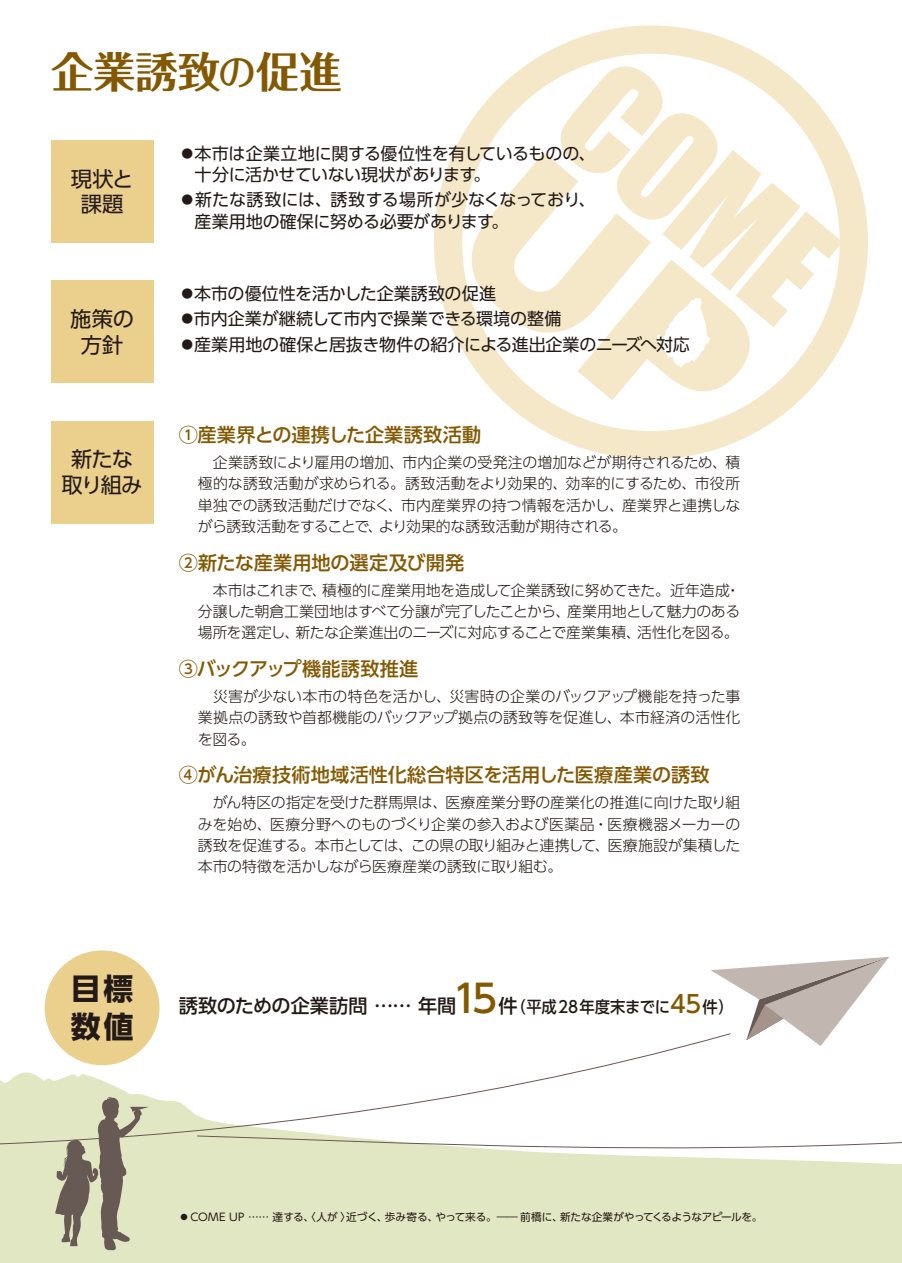
<style>
.page{position:relative;width:902px;height:1263px;background:#fff}
.page>*{position:absolute;margin:0;border:0;box-sizing:border-box;transform-origin:0 0}
.t1{font:700 42.45px "Folk Pro";letter-spacing:-.005em;color:#835800}
.t2{font:700 29.7px/38.2px "UD Shin Go Pro";color:#231916}
.t3{font:21.3px/25.5px "UD Shin Go Pro";letter-spacing:-.035em;color:#231916;text-align:center}
.t4{font:500 19.2px "UD Shin Go Pro";color:#835800}
.t5{font:500 19.2px "UD Shin Go Pro";letter-spacing:-.005em;color:#231916}
.t6{font:500 19.2px "UD Shin Go Pro";letter-spacing:-.02em;color:#835800}
.t7{font:16.95px/21.3px "UD Shin Go Pro";letter-spacing:-.01em;color:#231916}
.t8{font:300 14.85px/21.3px "UD Shin Go Pro";letter-spacing:-.015em;color:#231916;text-align:justify}
.t9{font:10.65px "UD Shin Go Pro";letter-spacing:-.02em;color:#231916}
.s1{font-weight:500;font-size:38.25px}
.s2{font-size:38.25px;color:#835800}
.s3{font-size:16.2px}
.s4{font-size:23.85px;color:#835800}
</style>
<div class="page">
<div style="left:0;top:1182px;width:901px;height:81px;background:#e1e7c2"></div>
<svg style="left:434px;top:26px;width:433px;height:433px"></svg>
<svg style="left:471px;top:66px;width:371px;height:334px"></svg>
<div style="left:45px;top:950px;width:114px;height:115px;background:#eacf8d;border-radius:50%"></div>
<div style="left:51px;top:140px;width:102px;height:102px;background:#eacf8d"></div>
<div style="left:51px;top:281px;width:102px;height:102px;background:#eacf8d"></div>
<div style="left:51px;top:421px;width:102px;height:102px;background:#eacf8d"></div>
<svg style="left:711px;top:957px;width:178px;height:89px"></svg>
<svg style="left:55px;top:1186px;width:94px;height:64px;background:#b2b097"></svg>
<svg style="left:731px;top:1142px;width:170px;height:40px"></svg>
<svg style="left:0;top:1033px;width:731px;height:153px"></svg>
<h1 class="t1" style="left:51px;top:36px;width:292px">企業誘致<span class="s1">の</span>促進</h1>
<h3 class="t3" style="left:71px;top:165px;width:64px">現状と課題</h3>
<h3 class="t3" style="left:70px;top:306px;width:65px">施策の方針</h3>
<h3 class="t3" style="left:62px;top:446px;width:82px">新たな取り組み</h3>
<p class="t7" style="left:195px;top:142px;width:402px;text-indent:-16px">◦本市は企業立地に関する優位性を有しているものの、十分に活かせていない現状があります。</p>
<p class="t7" style="left:195px;top:189px;width:402px;text-indent:-16px">◦新たな誘致には、誘致する場所が少なくなっており、産業用地の確保に努める必要があります。</p>
<p class="t7" style="left:179px;top:280px;width:512px;line-height:25.5px">◦本市の優位性を活かした企業誘致の促進<br>◦市内企業が継続して市内で操業できる環境の整備<br>◦産業用地の確保と居抜き物件の紹介による進出企業のニーズへ対応</p>
<p class="t4" style="left:179px;top:419px;width:304px">①産業界との連携した企業誘致活動</p>
<p class="t8" style="left:198px;top:451px;width:544px">　企業誘致により雇用の増加、市内企業の受発注の増加などが期待されるため、積極的な誘致活動が求められる。誘致活動をより効果的、効率的にするため、市役所単独での誘致活動だけでなく、市内産業界の持つ情報を活かし、産業界と連携しながら誘致活動をすることで、より効果的な誘致活動が期待される。</p>
<p class="t4" style="left:179px;top:547px;width:287px">②新たな産業用地の選定及び開発</p>
<p class="t8" style="left:198px;top:579px;width:544px">　本市はこれまで、積極的に産業用地を造成して企業誘致に努めてきた。近年造成・分譲した朝倉工業団地はすべて分譲が完了したことから、産業用地として魅力のある場所を選定し、新たな企業進出のニーズに対応することで産業集積、活性化を図る。</p>
<p class="t6" style="left:179px;top:653px;width:241px">③バックアップ機能誘致推進</p>
<p class="t8" style="left:198px;top:685px;width:544px">　災害が少ない本市の特色を活かし、災害時の企業のバックアップ機能を持った事業拠点の誘致や首都機能のバックアップ拠点の誘致等を促進し、本市経済の活性化を図る。</p>
<p class="t4" style="left:179px;top:759px;width:532px">④がん治療技術地域活性化総合特区を活用した医療産業の誘致</p>
<p class="t8" style="left:198px;top:791px;width:544px">　がん特区の指定を受けた群馬県は、医療産業分野の産業化の推進に向けた取り組みを始め、医療分野へのものづくり企業の参入および医薬品・医療機器メーカーの誘致を促進する。本市としては、この県の取り組みと連携して、医療施設が集積した本市の特徴を活かしながら医療産業の誘致に取り組む。</p>
<h2 class="t2" style="left:71px;top:969px;width:64px">目標数値</h2>
<p class="t5" style="left:179px;top:990px;width:556px">誘致のための企業訪問 …… 年間<span class="s2">15</span>件<span class="s3">（平成28年度末までに</span><span class="s4">45</span><span class="s3">件）</span></p>
<p class="t9" style="left:179px;top:1209px;width:585px">◦COME UP …… 達する、〈人が〉近づく、歩み寄る、やって来る。―― 前橋に、新たな企業がやってくるようなアピールを。</p>
</div>
